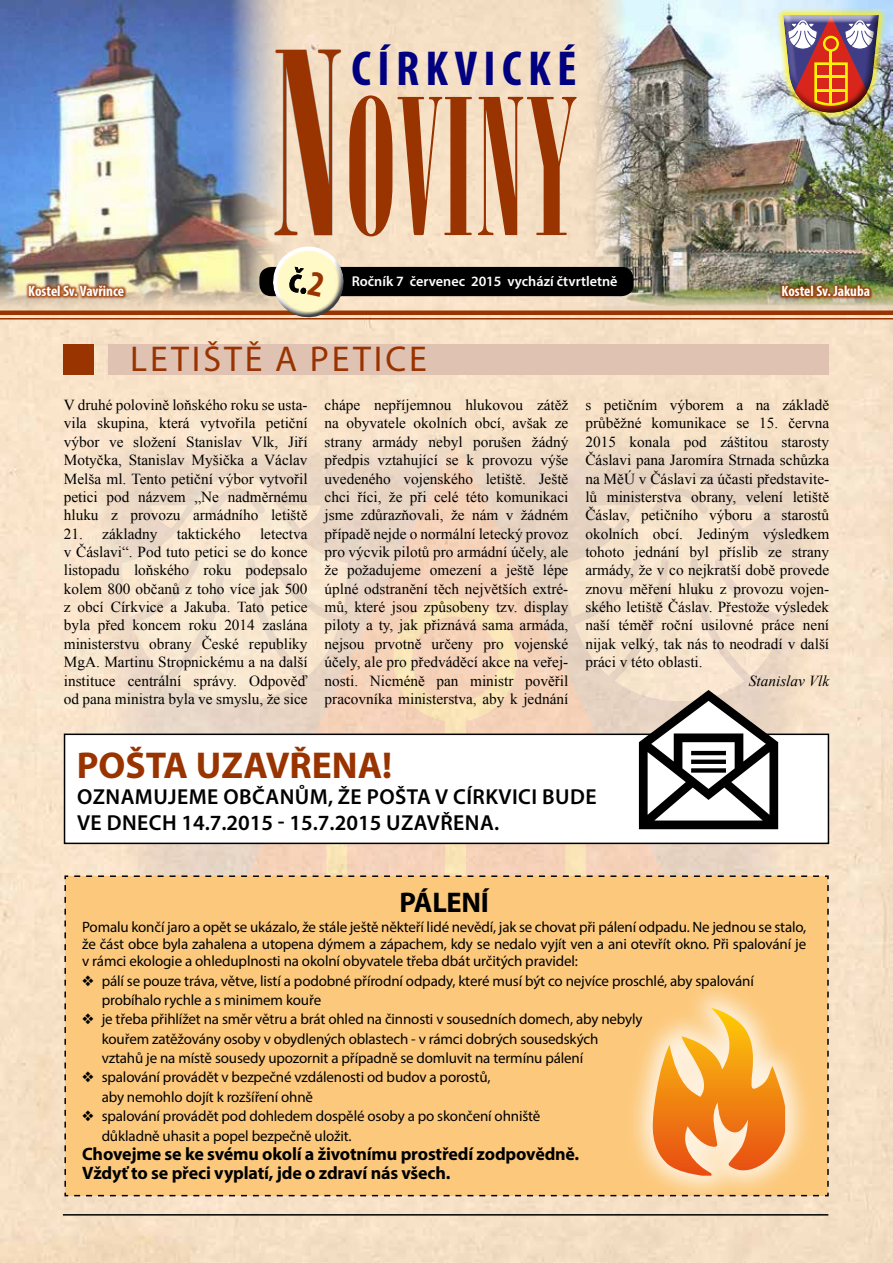
<style>
.page{position:relative;width:893px;height:1263px;background:#f7e2c7}
.page>*{position:absolute;margin:0;border:0;box-sizing:border-box;transform-origin:0 0}
.t1{font:91.8px "Onyx CE";letter-spacing:.02em;color:#930;scale:.84 1}
.t2{font:700 condensed 49.35px "Myriad Pro";letter-spacing:.13em;color:#000080}
.t3{font:700 37.5px "Myriad Pro";color:#930}
.t4{font:36px "Myriad Pro";letter-spacing:.08em;color:#930}
.t5{font:700 28.5px "Myriad Pro";letter-spacing:-.01em;color:#000}
.t6{font:600 21.75px/26.1px "Myriad Pro";letter-spacing:.02em;color:#000}
.t7{font:700 18px/19.4px "Myriad Pro";letter-spacing:-.01em;color:#000}
.t8{font:15.3px/18.3px "Times New Roman";color:#000;text-align:justify}
.t9{font:italic 15.3px "Times New Roman";color:#000}
.t10{font:15px/19.4px "Myriad Pro";letter-spacing:-.01em;color:#000}
.t11{font:700 condensed 15px "Myriad Pro";color:#fff}
.t12{font:600 14.25px "Myriad Pro";color:#fff}
.s1{font-size:123.15px}
</style>
<div class="page">
<img style="left:584px;top:0;width:309px;height:320px">
<svg style="left:84px;top:437px;width:744px;height:438px;background:#f3dfc8"></svg>
<svg style="left:173px;top:439px;width:565px;height:436px;background:#edd4bf"></svg>
<div style="left:445px;top:713px;width:20px;height:418px;background:#f9e4b8"></div>
<svg style="left:326px;top:844px;width:260px;height:31px;background:#f4d4b7"></svg>
<svg style="left:121px;top:473px;width:227px;height:229px;background:#f0ddc9"></svg>
<svg style="left:127px;top:558px;width:99px;height:124px;background:#f4e3ce"></svg>
<svg style="left:247px;top:558px;width:97px;height:124px;background:#f4e2cc"></svg>
<svg style="left:150px;top:505px;width:37px;height:23px"></svg>
<svg style="left:284px;top:505px;width:37px;height:23px"></svg>
<svg style="left:209px;top:488px;width:56px;height:26px"></svg>
<svg style="left:564px;top:473px;width:227px;height:229px;background:#eedac6"></svg>
<svg style="left:570px;top:558px;width:99px;height:124px;background:#f2dfc8"></svg>
<svg style="left:690px;top:558px;width:96px;height:124px;background:#f4e1cc"></svg>
<svg style="left:593px;top:505px;width:37px;height:23px"></svg>
<svg style="left:727px;top:505px;width:37px;height:23px"></svg>
<svg style="left:652px;top:488px;width:56px;height:26px"></svg>
<svg style="left:393px;top:598px;width:124px;height:124px;background:#f6d9b7"></svg>
<div style="left:775px;top:7px;width:112px;height:113px;background:#ffed00;opacity:.7"></div>
<div style="left:783px;top:14px;width:96px;height:82px;background:#fff;opacity:.75"></div>
<div style="left:787px;top:14px;width:92px;height:99px;background:#000;opacity:.75"></div>
<img style="left:0;top:0;width:299px;height:318px">
<div style="left:0;top:310px;width:893px;height:5px;background:#930"></div>
<hr style="left:0;top:318px;width:893px;height:1px;background:#930">
<div style="left:25px;top:282px;width:102px;height:18px;background:#930;opacity:.85"></div>
<div style="left:779px;top:283px;width:94px;height:17px;background:#930;opacity:.89"></div>
<div style="left:259px;top:267px;width:375px;height:29px;background:#000;border-radius:12px"></div>
<div style="left:272px;top:258px;width:78px;height:66px;background:#000;opacity:.75"></div>
<div style="left:109px;top:344px;width:720px;height:30px;background:#e0c2b3"></div>
<div style="left:64px;top:344px;width:30px;height:30px;background:#930"></div>
<hr style="left:63px;top:1214px;width:765px;height:1px;background:#000">
<div style="left:64px;top:733px;width:765px;height:111px;background:#fff;border:2px solid #000"></div>
<div style="left:64px;top:875px;width:765px;height:322px;background:#fcc97c"></div>
<svg style="left:639px;top:690px;width:139px;height:139px"></svg>
<div style="left:624px;top:980px;width:189px;height:223px;background:#fff;opacity:.75"></div>
<svg style="left:650px;top:1008px;width:135px;height:172px;background:#f6af61"></svg>
<svg style="left:266px;top:49px;width:84px;height:270px;background:#e5d4bb"></svg>
<h2 class="t2" style="left:351px;top:38px;width:227px">CÍRKVICKÉ</h2>
<h1 class="t1" style="left:272px;top:150px;width:365px"><span class="s1">N</span>OVINY</h1>
<p class="t12" style="left:352px;top:272px;width:267px">ROČNÍK 7 ČERVENEC 2015 VYCHÁZÍ ČTVRTLETNĚ</p>
<p class="t11" style="left:28px;top:281px;width:97px">Kostel Sv. Vavřince</p>
<p class="t11" style="left:782px;top:282px;width:90px">Kostel Sv. Jakuba</p>
<h3 class="t4" style="left:130px;top:337px;width:298px">Letiště a petice</h3>
<p class="t8" style="left:64px;top:396px;width:245px">V druhé polovině loňského roku se usta&shy;vila skupina, která vytvořila petiční výbor ve složení Stanislav Vlk, Jiří Motyčka, Stanislav Myšička a Václav Melša ml. Tento petiční výbor vytvořil petici pod názvem „Ne nadměrnému hluku z provozu armádního letiště</p>
<p class="t8" style="left:64px;top:524px;width:95px">21. základny</p>
<p class="t8" style="left:177px;top:524px;width:65px">taktického</p>
<p class="t8" style="left:325px;top:396px;width:245px">chápe nepříjemnou hlukovou zátěž na obyvatele okolních obcí, avšak ze strany armády nebyl porušen žádný předpis vztahující se k provozu výše uvedeného vojenského letiště. Ještě chci říci, že při celé této komunikaci jsme zdůrazňovali, že nám v žádném případě nejde o normální letecký provoz pro výcvik pilotů pro armádní účely, ale že požadujeme omezení a ještě lépe úplné odstranění těch největších extré&shy;mů, které jsou způsobeny tzv. display piloty a ty, jak přiznává sama armáda, nejsou prvotně určeny pro vojenské účely, ale pro předváděcí akce na veřej&shy;nosti. Nicméně pan ministr pověřil pracovníka ministerstva, aby k jednání</p>
<p class="t8" style="left:585px;top:396px;width:245px">s petičním výborem a na základě průběžné komunikace se 15. června 2015 konala pod záštitou starosty Čáslavi pana Jaromíra Strnada schůzka na MěÚ v Čáslavi za účasti představite&shy;lů ministerstva obrany, velení letiště Čáslav, petičního výboru a starostů okolních obcí. Jediným výsledkem tohoto jednání byl příslib ze strany armády, že v co nejkratší době provede znovu měření hluku z provozu vojen&shy;ského letiště Čáslav. Přestože výsledek naší téměř roční usilovné práce není nijak velký, tak nás to neodradí v další práci v této oblasti.</p>
<p class="t8" style="left:64px;top:524px;width:245px;text-indent:196px">letectva v Čáslavi“. Pod tuto petici se do konce listopadu loňského roku podepsalo kolem 800 občanů z toho více jak 500 z obcí Církvice a Jakuba. Tato petice byla před koncem roku 2014 zaslána ministerstvu obrany České republiky MgA. Martinu Stropnickému a na další instituce centrální správy. Odpověď od pana ministra byla ve smyslu, že sice</p>
<p class="t9" style="left:749px;top:670px;width:82px">Stanislav Vlk</p>
<h3 class="t3" style="left:77px;top:740px;width:317px">POŠTA UZAVŘENA!</h3>
<h3 class="t6" style="left:77px;top:783px;width:521px">OZNAMUJEME OBČANŮM, ŽE POŠTA V CÍRKVICI BUDE<br>VE DNECH 14.7.2015 - 15.7.2015 UZAVŘENA.</h3>
<h3 class="t5" style="left:399px;top:884px;width:91px">PÁLENÍ</h3>
<p class="t10" style="left:82px;top:918px;width:726px;line-height:17.2px;text-align:justify">Pomalu končí jaro a opět se ukázalo, že stále ještě někteří lidé nevědí, jak se chovat při pálení odpadu. Ne jednou se stalo, že část obce byla zahalena a utopena dýmem a zápachem, kdy se nedalo vyjít ven a ani otevřít okno. Při spalování je v rámci ekologie a ohleduplnosti na okolní obyvatele třeba dbát určitých pravidel:</p>
<p class="t10" style="left:102px;top:970px;width:654px;text-indent:-20px">❖ pálí se pouze tráva, větve, listí a podobné přírodní odpady, které musí být co nejvíce proschlé, aby spalování probíhalo rychle a s minimem kouře</p>
<p class="t10" style="left:102px;top:1009px;width:542px;text-indent:-20px">❖ je třeba přihlížet na směr větru a brát ohled na činnosti v sousedních domech, aby nebyly kouřem zatěžovány osoby v obydlených oblastech - v rámci dobrých sousedských vztahů je na místě sousedy upozornit a případně se domluvit na termínu pálení</p>
<p class="t10" style="left:102px;top:1067px;width:390px;text-indent:-20px">❖ spalování provádět v bezpečné vzdálenosti od budov a porostů, aby nemohlo dojít k rozšíření ohně</p>
<p class="t10" style="left:102px;top:1106px;width:440px;text-indent:-20px">❖ spalování provádět pod dohledem dospělé osoby a po skončení ohniště důkladně uhasit a popel bezpečně uložit.</p>
<p class="t7" style="left:82px;top:1143px;width:499px">Chovejme se ke svému okolí a životnímu prostředí zodpovědně.<br>Vždyť to se přeci vyplatí, jde o zdraví nás všech.</p>
</div>
